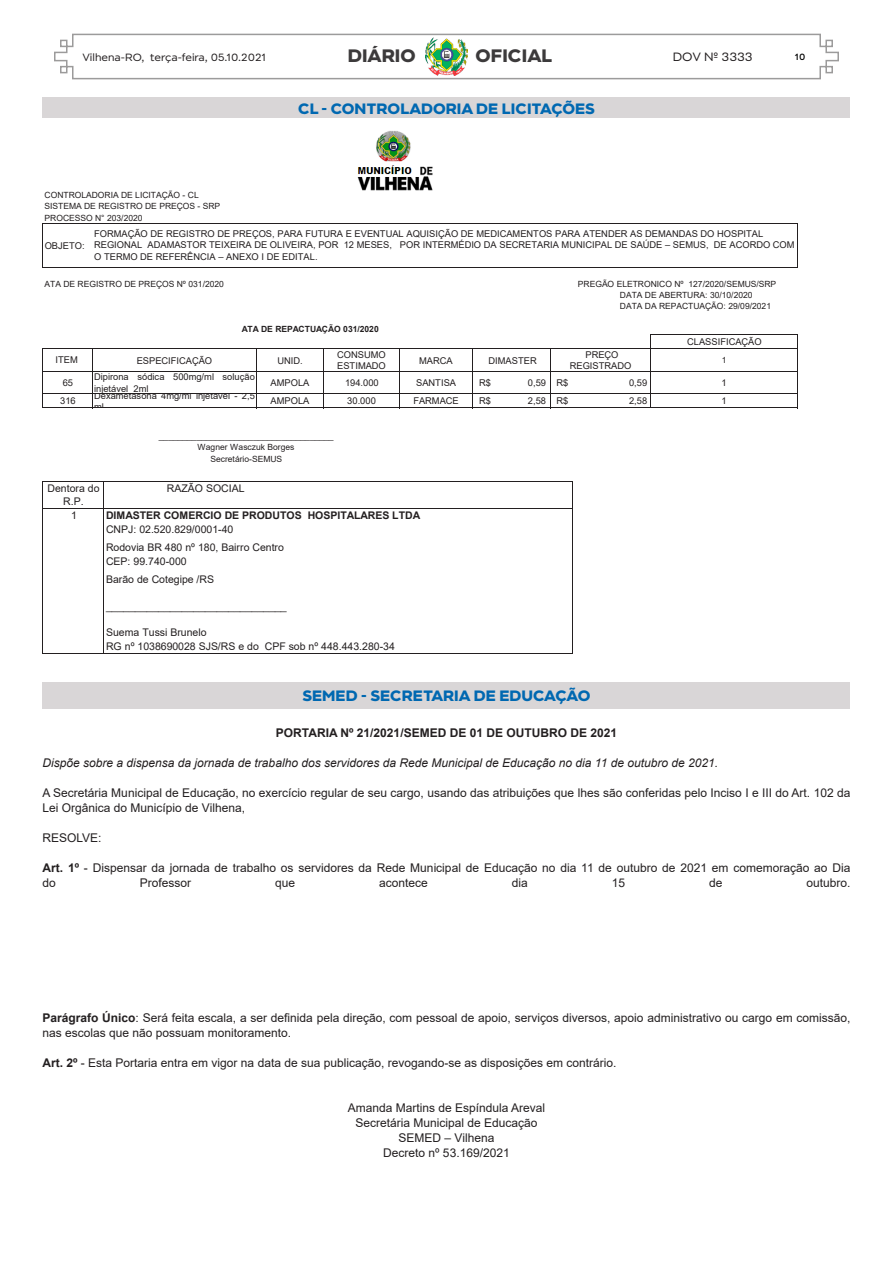
<style>
.page{position:relative;width:893px;height:1263px;background:#fff}
.page>*{position:absolute;margin:0;border:0;box-sizing:border-box;transform-origin:0 0}
.t1{font:700 18px "Modica";color:#3c3a3b}
.TÍTULO{font:700 15px "Modica";color:#0068b1}
.t2{font:12px/15px "Arial";color:#231f20}
.t3{font:italic 12px "Arial";color:#231f20}
.t4{font:700 12px "Arial";color:#231f20}
.t5{font:12px "Modica";color:#231f20}
.t6{font:10.5px/13.2px "Arial";color:#231f20}
.t7{font:700 10.5px/13.6px "Arial";letter-spacing:-.005em;color:#231f20}
.t8{font:10.5px "Modica";color:#231f20}
.t9{font:9.3px/11.7px "Arial";color:#231f20}
.t10{font:500 9px "Modica";color:#000}
.t11{font:8.55px/11.2px "Arial";letter-spacing:-.005em;color:#231f20}
.t12{font:700 8.55px "Arial";letter-spacing:-.005em;color:#231f20}
.s1{font-weight:400}
.s2{font-weight:700}
</style>
<div class="page">
<svg style="left:54px;top:33px;width:785px;height:47px"></svg>
<img style="left:425px;top:37px;width:42px;height:39px">
<div style="left:43px;top:98px;width:807px;height:20px;background:#d9d6d7"></div>
<hr style="left:797px;top:224px;width:1px;height:43px;background:#231f20">
<hr style="left:43px;top:223px;width:1px;height:44px;background:#231f20">
<hr style="left:43px;top:348px;width:1px;height:60px;background:#231f20">
<hr style="left:797px;top:335px;width:1px;height:73px;background:#231f20">
<hr style="left:650px;top:334px;width:1px;height:74px;background:#231f20">
<hr style="left:92px;top:349px;width:1px;height:59px;background:#231f20">
<hr style="left:256px;top:349px;width:1px;height:59px;background:#231f20">
<hr style="left:323px;top:349px;width:1px;height:59px;background:#231f20">
<hr style="left:399px;top:349px;width:1px;height:59px;background:#231f20">
<hr style="left:472px;top:349px;width:1px;height:59px;background:#231f20">
<hr style="left:550px;top:349px;width:1px;height:59px;background:#231f20">
<hr style="left:43px;top:223px;width:755px;height:1px;background:#231f20">
<hr style="left:43px;top:267px;width:755px;height:1px;background:#231f20">
<hr style="left:651px;top:334px;width:147px;height:1px;background:#231f20">
<hr style="left:43px;top:348px;width:755px;height:1px;background:#231f20">
<hr style="left:43px;top:371px;width:755px;height:1px;background:#231f20">
<hr style="left:43px;top:394px;width:755px;height:1px;background:#231f20">
<hr style="left:43px;top:407px;width:755px;height:1px;background:#231f20">
<img style="left:357px;top:131px;width:76px;height:59px">
<hr style="left:43px;top:481px;width:61px;height:1px;background:#231f20">
<hr style="left:43px;top:508px;width:1px;height:145px;background:#231f20">
<hr style="left:104px;top:481px;width:1px;height:172px;background:#231f20">
<hr style="left:572px;top:482px;width:1px;height:171px;background:#231f20">
<hr style="left:104px;top:481px;width:469px;height:1px;background:#231f20">
<hr style="left:43px;top:508px;width:530px;height:1px;background:#231f20">
<hr style="left:43px;top:653px;width:530px;height:1px;background:#231f20">
<div style="left:43px;top:682px;width:807px;height:26px;background:#d9d6d7"></div>
<p class="t8" style="left:82px;top:51px;width:185px">Vilhena-RO, terça-feira, 05.10.2021</p>
<h1 class="t1" style="left:348px;top:44px;width:69px">DIÁRIO</h1>
<h1 class="t1" style="left:476px;top:44px;width:78px">OFICIAL</h1>
<p class="t5" style="left:673px;top:50px;width:81px">DOV Nº 3333</p>
<p class="t10" style="left:795px;top:51px;width:12px">10</p>
<p class="TÍTULO" style="left:298px;top:99px;width:297px">CL - CONTROLADORIA DE LICITAÇÕES</p>
<p class="t11" style="left:45px;top:189px;width:177px">CONTROLADORIA DE LICITAÇÃO - CL<br>SISTEMA DE REGISTRO DE PREÇOS - SRP<br>PROCESSO N° 203/2020</p>
<p class="t9" style="left:45px;top:239px;width:42px">OBJETO:</p>
<p class="t11" style="left:45px;top:278px;width:181px">ATA DE REGISTRO DE PREÇOS Nº 031/2020</p>
<p class="t11" style="left:620px;top:278px;width:158px;text-indent:-42px">PREGÃO ELETRONICO Nº 127/2020/SEMUS/SRP<br>DATA DE ABERTURA: 30/10/2020<br>DATA DA REPACTUAÇÃO: 29/09/2021</p>
<p class="t9" style="left:687px;top:336px;width:76px">CLASSIFICAÇÃO</p>
<p class="t9" style="left:56px;top:354px;width:24px">ITEM</p>
<p class="t9" style="left:137px;top:354px;width:77px">ESPECIFICAÇÃO</p>
<p class="t9" style="left:277px;top:354px;width:27px">UNID.</p>
<p class="t9" style="left:337px;top:349px;width:50px">CONSUMO<br>ESTIMADO</p>
<p class="t9" style="left:419px;top:354px;width:35px">MARCA</p>
<p class="t9" style="left:489px;top:354px;width:50px">DIMASTER</p>
<p class="t9" style="left:570px;top:349px;width:63px;text-align:center">PREÇO<br>REGISTRADO</p>
<p class="t11" style="left:722px;top:354px;width:6px">1</p>
<p class="t9" style="left:63px;top:377px;width:12px">65</p>
<p class="t9" style="left:94px;top:371px;width:162px">Dipirona sódica 500mg/ml solução injetável 2ml</p>
<p class="t9" style="left:271px;top:377px;width:40px">AMPOLA</p>
<p class="t9" style="left:345px;top:377px;width:35px">194.000</p>
<p class="t9" style="left:416px;top:377px;width:41px">SANTISA</p>
<p class="t9" style="left:479px;top:377px;width:13px">R$</p>
<p class="t9" style="left:528px;top:377px;width:42px">0,59 R$</p>
<p class="t9" style="left:629px;top:377px;width:20px">0,59</p>
<p class="t9" style="left:721px;top:377px;width:7px">1</p>
<p class="t9" style="left:60px;top:395px;width:17px">316</p>
<p class="t9" style="left:94px;top:389px;width:162px">Dexametasona 4mg/ml injetável - 2,5 ml</p>
<p class="t9" style="left:271px;top:395px;width:40px">AMPOLA</p>
<p class="t9" style="left:347px;top:395px;width:30px">30.000</p>
<p class="t9" style="left:413px;top:395px;width:47px">FARMACE</p>
<p class="t9" style="left:479px;top:395px;width:13px">R$</p>
<p class="t9" style="left:528px;top:395px;width:42px">2,58 R$</p>
<p class="t9" style="left:629px;top:395px;width:20px">2,58</p>
<p class="t9" style="left:721px;top:395px;width:7px">1</p>
<p class="t9" style="left:94px;top:228px;width:702px">FORMAÇÃO DE REGISTRO DE PREÇOS, PARA FUTURA E EVENTUAL AQUISIÇÃO DE MEDICAMENTOS PARA ATENDER AS DEMANDAS DO HOSPITAL<br>REGIONAL ADAMASTOR TEIXEIRA DE OLIVEIRA, POR 12 MESES, POR INTERMÉDIO DA SECRETARIA MUNICIPAL DE SAÚDE – SEMUS, DE ACORDO COM<br>O TERMO DE REFERÊNCIA – ANEXO I DE EDITAL.</p>
<p class="t12" style="left:242px;top:323px;width:139px">ATA DE REPACTUAÇÃO 031/2020</p>
<p class="t11" style="left:159px;top:430px;width:176px;text-align:center">_____________________________________<br>Wagner Wasczuk Borges<br>Secretário-SEMUS</p>
<p class="t6" style="left:47px;top:481px;width:54px;text-align:center">Dentora do<br>R.P.</p>
<p class="t6" style="left:167px;top:482px;width:79px">RAZÃO SOCIAL</p>
<p class="t6" style="left:71px;top:509px;width:7px">1</p>
<p class="t7" style="left:106px;top:509px;width:316px">DIMASTER COMERCIO DE PRODUTOS HOSPITALARES LTDA<br><span class="s1">CNPJ: 02.520.829/0001-40</span></p>
<p class="t6" style="left:106px;top:540px;width:179px;line-height:13.6px">Rodovia BR 480 nº 180, Bairro Centro<br>CEP: 99.740-000</p>
<p class="t6" style="left:106px;top:572px;width:110px">Barão de Cotegipe /RS</p>
<p class="t6" style="left:106px;top:600px;width:182px">_______________________________</p>
<p class="t6" style="left:106px;top:625px;width:290px;line-height:14px">Suema Tussi Brunelo<br>RG nº 1038690028 SJS/RS e do CPF sob nº 448.443.280-34</p>
<p class="TÍTULO" style="left:302px;top:686px;width:111px">SEMED - SECRETARIA</p>
<p class="TÍTULO" style="left:474px;top:686px;width:117px">DE ED UCAÇÃO</p>
<p class="t4" style="left:276px;top:724px;width:343px">PORTARIA Nº 21/2021/SEMED DE 01 DE OUTUBRO DE 2021</p>
<p class="t3" style="left:43px;top:755px;width:677px">Dispõe sobre a dispensa da jornada de trabalho dos servidores da Rede Municipal de Educação no dia 11 de outubro de 2021.</p>
<p class="t2" style="left:43px;top:785px;width:809px">A Secretária Municipal de Educação, no exercício regular de seu cargo, usando das atribuições que lhes são conferidas pelo Inciso I e III do Art. 102 da<br>Lei Orgânica do Município de Vilhena,</p>
<p class="t2" style="left:43px;top:830px;width:61px">RESOLVE:</p>
<p class="t2" style="left:43px;top:860px;width:809px"><span class="s2">Art. 1º</span> - Dispensar da jornada de trabalho os servidores da Rede Municipal de Educação no dia 11 de outubro de 2021 em comemoração ao Dia do</p>
<p class="t2" style="left:140px;top:875px;width:53px">Professor</p>
<p class="t2" style="left:275px;top:875px;width:22px">que</p>
<p class="t2" style="left:379px;top:875px;width:50px">acontece</p>
<p class="t2" style="left:512px;top:875px;width:18px">dia</p>
<p class="t2" style="left:612px;top:875px;width:15px">15</p>
<p class="t2" style="left:709px;top:875px;width:15px">de</p>
<p class="t2" style="left:806px;top:875px;width:46px">outubro.</p>
<p class="t2" style="left:43px;top:1010px;width:809px"><span class="s2">Parágrafo Único</span>: Será feita escala, a ser definida pela direção, com pessoal de apoio, serviços diversos, apoio administrativo ou cargo em comissão, nas escolas que não possuam monitoramento.</p>
<p class="t2" style="left:43px;top:1055px;width:575px"><span class="s2">Art. 2º</span> - Esta Portaria entra em vigor na data de sua publicação, revogando-se as disposições em contrário.</p>
<p class="t2" style="left:348px;top:1100px;width:199px">Amanda Martins de Espíndula Areval</p>
<p class="t2" style="left:355px;top:1115px;width:184px">Secretária Municipal de Educação</p>
<p class="t2" style="left:399px;top:1130px;width:97px">SEMED – Vilhena</p>
<p class="t2" style="left:383px;top:1145px;width:128px">Decreto nº 53.169/2021</p>
</div>
